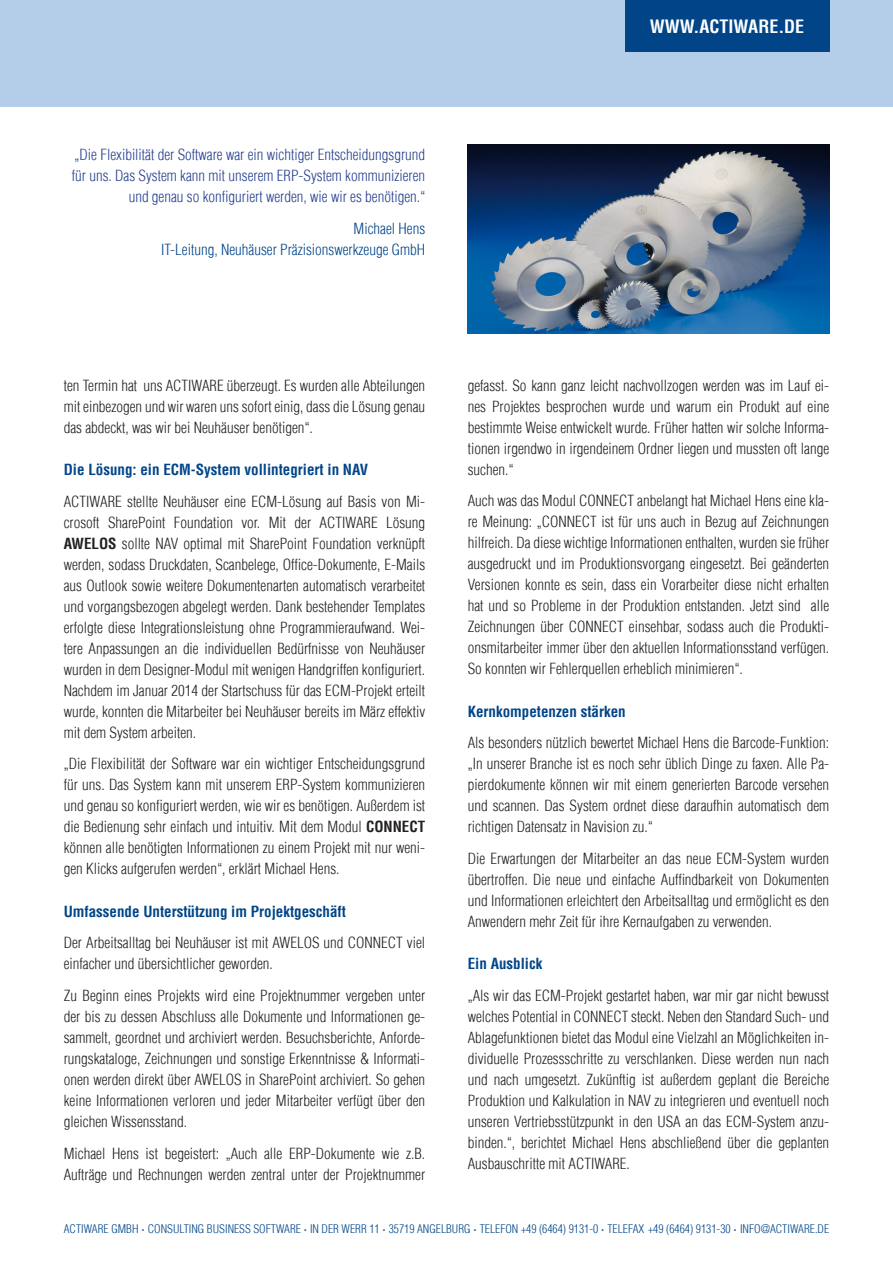
<style>
.page{position:relative;width:893px;height:1263px;background:#fff}
.page>*{position:absolute;margin:0;border:0;box-sizing:border-box;transform-origin:0 0}
.t1{font:700 condensed 18px "Helvetica LT";color:#fff}
.t2{font:300 condensed 15px/21px "Helvetica LT";color:#231f20;text-align:justify}
.t3{font:300 condensed 15px/21px "Helvetica LT";color:#253f8e;text-align:right}
.t4{font:700 condensed 15px "Helvetica LT";color:#014588}
.t5{font:300 condensed 15px/21px "Helvetica LT";color:#014588;text-align:right}
.t6{font:300 condensed 11.7px "Helvetica LT";color:#014588}
.s1{color:#014588}
.s2{font-weight:700}
</style>
<div class="page">
<div style="left:0;top:0;width:893px;height:106px;background:#b4ceea"></div>
<div style="left:625px;top:0;width:204px;height:51px;background:#014588"></div>
<img style="left:468px;top:145px;width:361px;height:189px">
<p class="t3" style="left:72px;top:144px;width:355px"><span class="s1">„</span>Die Flexibilität der Software war ein wichtiger Entscheidungsgrund für uns. Das System kann mit unserem ERP-System kommunizieren und genau so konfiguriert werden, wie wir es benötigen<span class="s1">.“</span></p>
<p class="t5" style="left:161px;top:218px;width:266px">Michael Hens<br>IT-Leitung, Neuhäuser Präzisionswerkzeuge GmbH</p>
<p class="t1" style="left:650px;top:15px;width:156px">WWW.ACTIWARE.DE</p>
<p class="t2" style="left:64px;top:375px;width:363px">ten Termin hat uns ACTIWARE überzeugt. Es wurden alle Abteilungen mit einbezogen und wir waren uns sofort einig, dass die Lösung genau das abdeckt, was wir bei Neuhäuser benötigen“.</p>
<p class="t4" style="left:64px;top:460px;width:306px">Die Lösung: ein ECM-System vollintegriert in NAV</p>
<p class="t2" style="left:64px;top:491px;width:363px">ACTIWARE stellte Neuhäuser eine ECM-Lösung auf Basis von Mi&shy;crosoft SharePoint Foundation vor. Mit der ACTIWARE Lösung <span class="s2">AWELOS</span> sollte NAV optimal mit SharePoint Foundation verknüpft werden, sodass Druckdaten, Scanbelege, Office-Dokumente, E-Mails aus Outlook sowie weitere Dokumentenarten automatisch verarbeitet und vorgangsbezogen abgelegt werden. Dank bestehender Templates erfolgte diese Integrationsleistung ohne Programmieraufwand. Wei&shy;tere Anpassungen an die individuellen Bedürfnisse von Neuhäuser wurden in dem Designer-Modul mit wenigen Handgriffen konfiguriert.<br>Nachdem im Januar 2014 der Startschuss für das ECM-Projekt erteilt wurde, konnten die Mitarbeiter bei Neuhäuser bereits im März effektiv mit dem System arbeiten.</p>
<p class="t2" style="left:64px;top:753px;width:363px">„Die Flexibilität der Software war ein wichtiger Entscheidungsgrund für uns. Das System kann mit unserem ERP-System kommunizieren und genau so konfiguriert werden, wie wir es benötigen. Außerdem ist die Bedienung sehr einfach und intuitiv. Mit dem Modul <span class="s2">CONNECT </span>können alle benötigten Informationen zu einem Projekt mit nur weni&shy;gen Klicks aufgerufen werden“, erklärt Michael Hens.</p>
<p class="t4" style="left:64px;top:902px;width:284px">Umfassende Unterstützung im Projektgeschäft</p>
<p class="t2" style="left:64px;top:932px;width:363px">Der Arbeitsalltag bei Neuhäuser ist mit AWELOS und CONNECT viel einfacher und übersichtlicher geworden.</p>
<p class="t2" style="left:64px;top:985px;width:363px">Zu Beginn eines Projekts wird eine Projektnummer vergeben unter der bis zu dessen Abschluss alle Dokumente und Informationen ge&shy;sammelt, geordnet und archiviert werden. Besuchsberichte, Anforde&shy;rungskataloge, Zeichnungen und sonstige Erkenntnisse &amp; Informati&shy;onen werden direkt über AWELOS in SharePoint archiviert. So gehen keine Informationen verloren und jeder Mitarbeiter verfügt über den gleichen Wissensstand.</p>
<p class="t2" style="left:64px;top:1142px;width:363px">Michael Hens ist begeistert: „Auch alle ERP-Dokumente wie z.B.<br>Aufträge und Rechnungen werden zentral unter der Projektnummer</p>
<p class="t2" style="left:468px;top:375px;width:363px">gefasst. So kann ganz leicht nachvollzogen werden was im Lauf ei&shy;nes Projektes besprochen wurde und warum ein Produkt auf eine bestimmte Weise entwickelt wurde. Früher hatten wir solche Informa&shy;tionen irgendwo in irgendeinem Ordner liegen und mussten oft lange suchen.“</p>
<p class="t2" style="left:468px;top:490px;width:363px">Auch was das Modul CONNECT anbelangt hat Michael Hens eine kla&shy;re Meinung: „CONNECT ist für uns auch in Bezug auf Zeichnungen hilfreich. Da diese wichtige Informationen enthalten, wurden sie früher ausgedruckt und im Produktionsvorgang eingesetzt. Bei geänderten Versionen konnte es sein, dass ein Vorarbeiter diese nicht erhalten hat und so Probleme in der Produktion entstanden. Jetzt sind alle Zeichnungen über CONNECT einsehbar, sodass auch die Produkti&shy;onsmitarbeiter immer über den aktuellen Informationsstand verfügen.<br>So konnten wir Fehlerquellen erheblich minimieren“.</p>
<p class="t4" style="left:468px;top:702px;width:159px">Kernkompetenzen stärken</p>
<p class="t2" style="left:468px;top:732px;width:363px">Als besonders nützlich bewertet Michael Hens die Barcode-Funktion: „In unserer Branche ist es noch sehr üblich Dinge zu faxen. Alle Pa&shy;pierdokumente können wir mit einem generierten Barcode versehen und scannen. Das System ordnet diese daraufhin automatisch dem richtigen Datensatz in Navision zu.“</p>
<p class="t2" style="left:468px;top:848px;width:363px">Die Erwartungen der Mitarbeiter an das neue ECM-System wurden übertroffen. Die neue und einfache Auffindbarkeit von Dokumenten und Informationen erleichtert den Arbeitsalltag und ermöglicht es den Anwendern mehr Zeit für ihre Kernaufgaben zu verwenden.</p>
<p class="t4" style="left:468px;top:954px;width:76px">Ein Ausblick</p>
<p class="t2" style="left:468px;top:985px;width:363px">„Als wir das ECM-Projekt gestartet haben, war mir gar nicht bewusst welches Potential in CONNECT steckt. Neben den Standard Such- und Ablagefunktionen bietet das Modul eine Vielzahl an Möglichkeiten in&shy;dividuelle Prozessschritte zu verschlanken. Diese werden nun nach und nach umgesetzt. Zukünftig ist außerdem geplant die Bereiche Produktion und Kalkulation in NAV zu integrieren und eventuell noch unseren Vertriebsstützpunkt in den USA an das ECM-System anzu&shy;binden.“, berichtet Michael Hens abschließend über die geplanten Ausbauschritte mit ACTIWARE.</p>
<p class="t6" style="left:64px;top:1222px;width:767px">ACTIWARE GMBH <span class="s2">·</span> CONSULTING BUSINESS SOFTWARE <span class="s2">·</span> IN DER WERR 11 <span class="s2">·</span> 35719 ANGELBURG <span class="s2">·</span> TELEFON +49 (6464) 9131-0 <span class="s2">·</span> TELEFAX +49 (6464) 9131-30 <span class="s2">·</span> INFO@ACTIWARE.DE</p>
</div>
